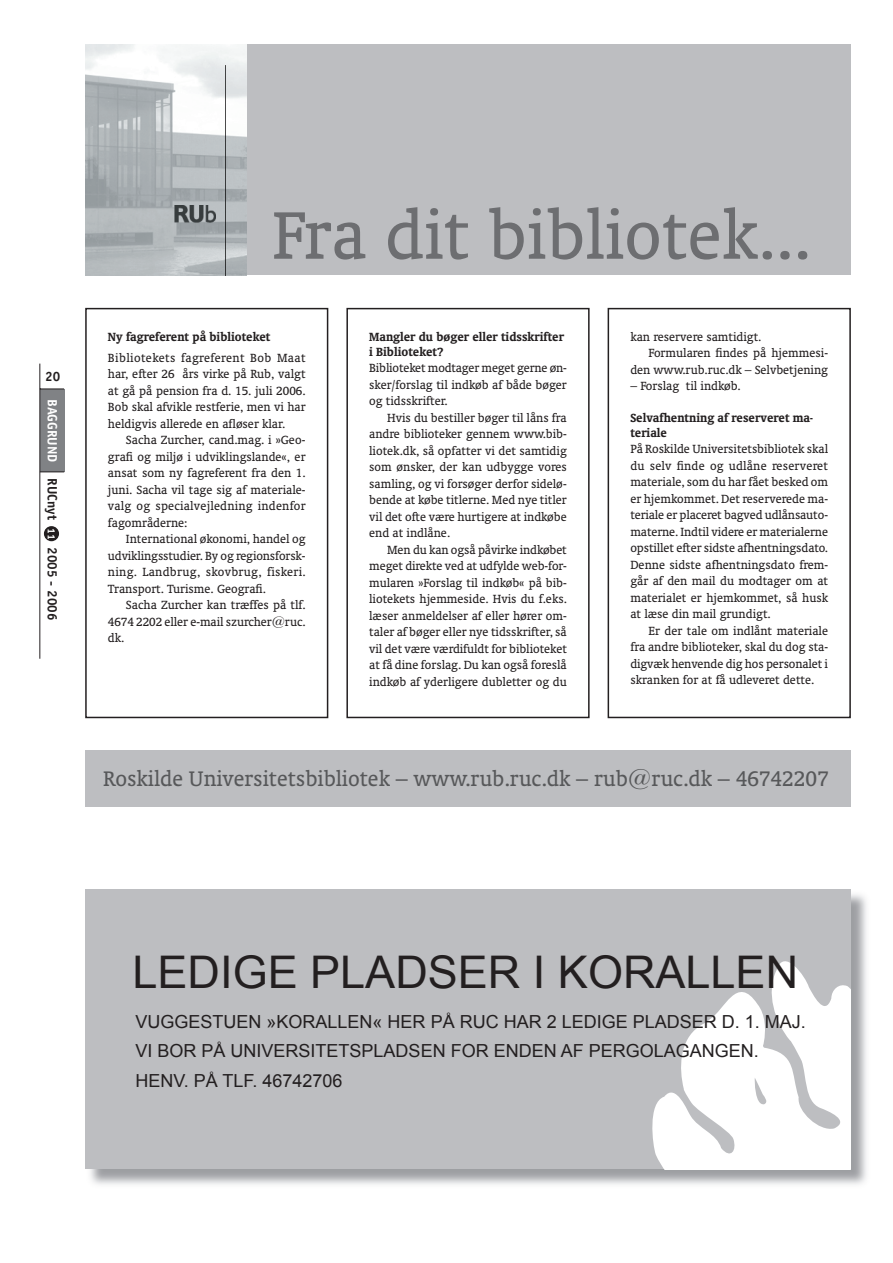
<style>
.page{position:relative;width:893px;height:1263px;background:#fff}
.page>*{position:absolute;margin:0;border:0;box-sizing:border-box;transform-origin:0 0}
.t1{font:76.5px "Oranda BT";color:#6d6e71}
.t2{font:45px "Arial";color:#231f20}
.t3{font:24px "Oranda BT";color:#57585a}
.t4{font:18px/29.5px "Arial";color:#231f20}
.t5{font:13.5px/16.5px "Oranda BT";color:#231f20;text-align:justify}
.t6{font:700 13.5px/15px "Oranda BT";color:#231f20}
.t7{font:700 13.5px "Officina Sans";color:#231f20}
.s1{color:#fff}
.s2{font-size:10.5px;color:#fff}
</style>
<div class="page">
<div style="left:44px;top:526px;width:15px;height:15px;background:#231f20;border-radius:50%"></div>
<div style="left:40px;top:389px;width:24px;height:83px;background:#808285"></div>
<hr style="left:39px;top:364px;width:1px;height:295px;background:#231f20">
<svg style="left:40px;top:389px;width:24px;height:1px"></svg>
<svg style="left:40px;top:472px;width:24px;height:1px"></svg>
<img style="left:90px;top:890px;width:777px;height:295px">
<div style="left:85px;top:889px;width:765px;height:280px;background:#bdbec1"></div>
<div style="left:85px;top:751px;width:765px;height:56px;background:#bdbec1"></div>
<div style="left:245px;top:44px;width:605px;height:231px;background:#bdbec1"></div>
<img style="left:86px;top:44px;width:161px;height:231px">
<svg style="left:85px;top:307px;width:766px;height:412px"></svg>
<svg style="left:652px;top:961px;width:198px;height:208px;fill:#fff"></svg>
<p class="t7" style="left:45px;top:371px;width:17px">20</p>
<p class="t7" style="left:58px;top:399px;width:223px;rotate:90deg"><span class="s1">BAGGRUND</span> RUCnyt <span class="s2">11</span> 2005 - 2006</p>
<h1 class="t1" style="left:272px;top:208px;width:540px">Fra dit bibliotek...</h1>
<p class="t6" style="left:108px;top:330px;width:164px">Ny fagreferent på biblioteket</p>
<p class="t5" style="left:108px;top:350px;width:199px">Bibliotekets fagreferent Bob Maat har, efter 26 års virke på Rub, valgt at gå på pension fra d. 15. juli 2006.<br>Bob skal afvikle restferie, men vi har heldigvis allerede en afløser klar.</p>
<p class="t5" style="left:108px;top:433px;width:199px;text-indent:18px">Sacha Zurcher, cand.mag. i »Geo&shy;grafi og miljø i udviklingslande«, er an sat som ny fagreferent fra den 1. ju ni. Sacha vil tage sig af materiale&shy;valg og specialvejledning indenfor fag områderne:</p>
<p class="t5" style="left:108px;top:532px;width:199px;text-indent:18px">International økonomi, handel og udviklingsstudier. By og regionsforsk&shy;ning. Landbrug, skovbrug, fiskeri.<br>Transport. Turisme. Geografi.</p>
<p class="t5" style="left:108px;top:598px;width:199px;text-indent:18px">Sacha Zurcher kan træffes på tlf.<br>4674 2202 eller e-mail szurcher@ruc. dk.</p>
<p class="t6" style="left:369px;top:330px;width:196px">Mangler du bøger eller tidsskrifter i Biblioteket?</p>
<p class="t5" style="left:369px;top:361px;width:199px">Biblioteket modtager meget gerne øn&shy;sker/forslag til indkøb af både bøger og tidsskrifter.</p>
<p class="t5" style="left:369px;top:411px;width:199px;text-indent:18px">Hvis du bestiller bøger til låns fra andre biblioteker gennem www.bib&shy;liotek.dk, så opfatter vi det samtidig som ønsker, der kan udbygge vores samling, og vi forsøger derfor sidelø&shy;bende at købe titlerne. Med nye titler vil det ofte være hurtigere at indkøbe end at indlåne.</p>
<p class="t5" style="left:369px;top:543px;width:199px;text-indent:18px">Men du kan også påvirke indkøb et meget direkte ved at udfylde web-for&shy;mularen »Forslag til indkøb« på bib&shy;liotekets hjemmeside. Hvis du f.eks. læser anmeldelser af eller hører om&shy;taler af bøger eller nye tidsskrifter, så vil det være værdifuldt for bibliotek et at få dine forslag. Du kan også foreslå indkøb af yderligere dubletter og du</p>
<p class="t5" style="left:630px;top:330px;width:132px">kan reservere samtidigt.</p>
<p class="t5" style="left:648px;top:346px;width:181px">Formularen findes på hjemmesi-</p>
<p class="t5" style="left:630px;top:363px;width:199px">den www.rub.ruc.dk – Selvbetjening</p>
<p class="t5" style="left:630px;top:379px;width:112px">– Forslag til indkøb.</p>
<p class="t6" style="left:630px;top:411px;width:184px">Selvafhentning af reserveret ma&shy;teriale</p>
<p class="t5" style="left:630px;top:442px;width:199px">På Roskilde Universitetsbibliotek skal du selv finde og udlåne reserveret materiale, som du har fået besked om er hjemkommet. Det reserverede ma&shy;teriale er placeret bagved udlånsauto&shy;materne. Indtil videre er materialerne opstillet efter sidste afhentningsdato.<br>Denne sidste afhentningsdato frem&shy;går af den mail du modtager om at materialet er hjemkommet, så husk at læse din mail grundigt.</p>
<p class="t5" style="left:630px;top:624px;width:199px;text-indent:18px">Er der tale om indlånt materiale fra andre biblioteker, skal du dog sta&shy;digvæk henvende dig hos personalet i skranken for at få udleveret dette.</p>
<h3 class="t3" style="left:103px;top:770px;width:727px">Roskilde Universitetsbibliotek – www.rub.ruc.dk – rub@ruc.dk – 46742207</h3>
<h2 class="t2" style="left:133px;top:947px;width:667px">LEDIGE PLADSER I KORALLEN</h2>
<h3 class="t4" style="left:135px;top:1007px;width:672px">VUGGESTUEN »KORALLEN« HER PÅ RUC HAR 2 LEDIGE PLADSER D. 1. MAJ.<br>VI BOR PÅ UNIVERSITETSPLADSEN FOR ENDEN AF PERGOLAGANGEN.<br>HENV. PÅ TLF. 46742706</h3>
</div>
